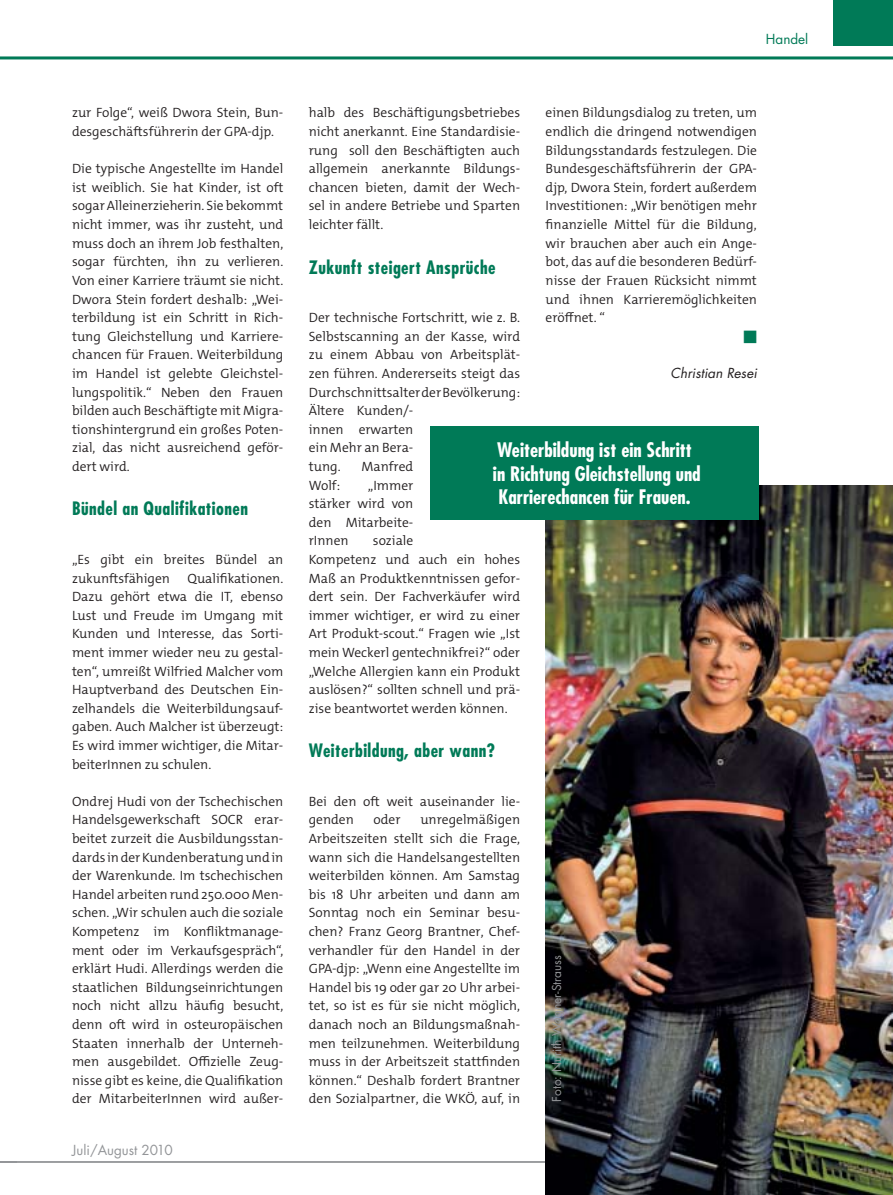
<style>
.page{position:relative;width:893px;height:1195px;background:#fff}
.page>*{position:absolute;margin:0;border:0;box-sizing:border-box;transform-origin:0 0}
.t1{font:700 condensed 19.5px/23.4px "Futura Std";color:#fff}
.t2{font:700 condensed 18px "Futura Std";letter-spacing:.025em;color:#007a57}
.t3{font:300 13.5px/18.6px "The Mix Os F";color:#231f20;text-align:justify}
.t4{font:13.5px "Futura Std";color:#939598}
.t5{font:italic 13.5px "Futura Std";color:#231f20}
.t6{font:13.5px "Futura Std";color:#007a57}
.t7{font:13.5px "Zapf Dingbats IT Cby BT";color:#007a57}
.t8{font:12px "Futura Std";color:#939598}
</style>
<div class="page">
<div style="left:833px;top:0;width:60px;height:45px;background:#007a57"></div>
<hr style="left:0;top:56px;width:893px;height:3px;background:#007a57">
<hr style="left:0;top:1161px;width:829px;height:2px;background:#939598">
<img style="left:546px;top:485px;width:347px;height:710px">
<div style="left:430px;top:426px;width:329px;height:93px;background:#007a57"></div>
<p class="t3" style="left:72px;top:105px;width:213px">zur Folge“, weiß Dwora Stein, Bun&shy;desgeschäftsführerin der GPA-djp.</p>
<p class="t3" style="left:72px;top:161px;width:213px">Die typische Angestellte im Handel ist weiblich. Sie hat Kinder, ist oft sogar Alleinerzieherin. Sie bekommt nicht immer, was ihr zusteht, und muss doch an ihrem Job festhalten, sogar fürchten, ihn zu verlieren.<br>Von einer Karriere träumt sie nicht.<br>Dwora Stein fordert deshalb: „Wei&shy;terbildung ist ein Schritt in Rich&shy;tung Gleichstellung und Karriere&shy;chancen für Frauen. Weiterbildung im Handel ist gelebte Gleichstel&shy;lungspolitik.“ Neben den Frauen bilden auch Beschäftigte mit Migra&shy;tionshintergrund ein großes Poten&shy;zial, das nicht ausreichend geför&shy;dert wird.</p>
<h2 class="t2" style="left:72px;top:500px;width:178px">Bündel an Qualifikationen</h2>
<p class="t3" style="left:72px;top:551px;width:213px">„Es gibt ein breites Bündel an zukunftsfähigen</p>
<p class="t3" style="left:72px;top:570px;width:213px;text-indent:116px">Qualifikationen.<br>Dazu gehört etwa die IT, ebenso Lust und Freude im Umgang mit Kunden und Interesse, das Sorti&shy;ment immer wieder neu zu gestal&shy;ten“, umreißt Wilfried Malcher vom Hauptverband des Deutschen Ein&shy;zelhandels die Weiterbildungsauf&shy;gaben. Auch Malcher ist überzeugt:<br>Es wird immer wichtiger, die Mitar&shy;beiterInnen zu schulen.</p>
<p class="t3" style="left:72px;top:793px;width:213px">Ondrej Hudi von der Tschechischen Handelsgewerkschaft SOCR erar&shy;beitet zurzeit die Ausbildungsstan&shy;dards in der Kundenberatung und in der Warenkunde. Im tschechischen Handel arbeiten rund 250.000 Men&shy;schen. „Wir schulen auch die soziale Kompetenz im Konfliktmanage&shy;ment oder im Verkaufsgespräch“, erklärt Hudi. Allerdings werden die staatlichen Bildungseinrichtungen noch nicht allzu häufig besucht, denn oft wird in osteuropäischen Staaten innerhalb der Unterneh&shy;men ausgebildet. Offizielle Zeug&shy;nisse gibt es keine, die Qualifikation der MitarbeiterInnen wird außer-</p>
<p class="t4" style="left:72px;top:1144px;width:102px">Juli/August 2010</p>
<p class="t6" style="left:766px;top:32px;width:44px">Handel</p>
<p class="t3" style="left:309px;top:105px;width:213px">halb des Beschäftigungsbetriebes nicht anerkannt. Eine Standardisie&shy;rung soll den Beschäftigten auch allgemein anerkannte Bildungs&shy;chancen bieten, damit der Wech&shy;sel in andere Betriebe und Sparten leichter fällt.</p>
<h2 class="t2" style="left:309px;top:259px;width:188px">Zukunft steigert Ansprüche</h2>
<p class="t3" style="left:309px;top:309px;width:213px;text-align:left">Der technische Fortschritt, wie z. B.<br>Selbstscanning an der Kasse, wird zu einem Abbau von Arbeitsplät&shy;zen führen. Andererseits steigt das<br>Durchschnittsalter der Bevölkerung:<br>Ältere Kunden/-<br>innen erwarten<br>ein Mehr an Bera-<br>tung.</p>
<p class="t3" style="left:546px;top:105px;width:213px">einen Bildungsdialog zu treten, um endlich die dringend notwendigen Bildungsstandards festzulegen. Die Bundesgeschäftsführerin der GPA&shy;djp, Dwora Stein, fordert außerdem Investitionen: „Wir benötigen mehr finanzielle Mittel für die Bildung, wir brauchen aber auch ein Ange&shy;bot, das auf die besonderen Bedürf&shy;nisse der Frauen Rücksicht nimmt und ihnen Karrieremöglichkeiten eröffnet. “</p>
<p class="t7" style="left:743px;top:330px;width:15px">■</p>
<p class="t5" style="left:670px;top:367px;width:88px">Christian Resei</p>
<h1 class="t1" style="left:493px;top:440px;width:209px">Weiterbildung ist ein Schritt in Richtung Gleichstellung und<br>Karrierechancen für Frauen.</h1>
<p class="t3" style="left:362px;top:458px;width:53px">Manfred</p>
<p class="t3" style="left:309px;top:477px;width:33px">Wolf:</p>
<p class="t3" style="left:309px;top:477px;width:106px;text-indent:59px">„Immer stärker wird von den Mitarbeite&shy;rInnen</p>
<p class="t3" style="left:309px;top:533px;width:213px;text-align:left;text-indent:64px">soziale<br>Kompetenz und auch ein hohes<br>Maß an Produktkenntnissen gefor&shy;dert sein. Der Fachverkäufer wird immer wichtiger, er wird zu einer<br>Art Produkt-scout.“ Fragen wie „Ist mein Weckerl gentechnikfrei?“ oder „Welche Allergien kann ein Produkt auslösen?“ sollten schnell und prä&shy;zise beantwortet werden können.</p>
<h2 class="t2" style="left:309px;top:742px;width:188px">Weiterbildung, aber wann?</h2>
<p class="t3" style="left:309px;top:793px;width:213px">Bei den oft weit auseinander lie&shy;genden</p>
<p class="t3" style="left:309px;top:812px;width:213px;text-indent:112px">unregelmäßigen Arbeitszeiten stellt sich die Frage, wann sich die Handelsangestellten weiterbilden können. Am Samstag bis 18 Uhr arbeiten und dann am Sonntag noch ein Seminar besu&shy;chen? Franz Georg Brantner, Chef&shy;verhandler für den Handel in der GPA-djp: „Wenn eine Angestellte im Handel bis 19 oder gar 20 Uhr arbei&shy;tet, so ist es für sie nicht möglich, danach noch an Bildungsmaßnah&shy;men teilzunehmen. Weiterbildung muss in der Arbeitszeit stattfinden können.“ Deshalb fordert Brantner den Sozialpartner, die WKÖ, auf, in</p>
<p class="t3" style="left:374px;top:812px;width:28px">oder</p>
<p class="t8" style="left:551px;top:1102px;width:148px;rotate:-90deg">Foto: Nurith Wagner-Strauss</p>
</div>
